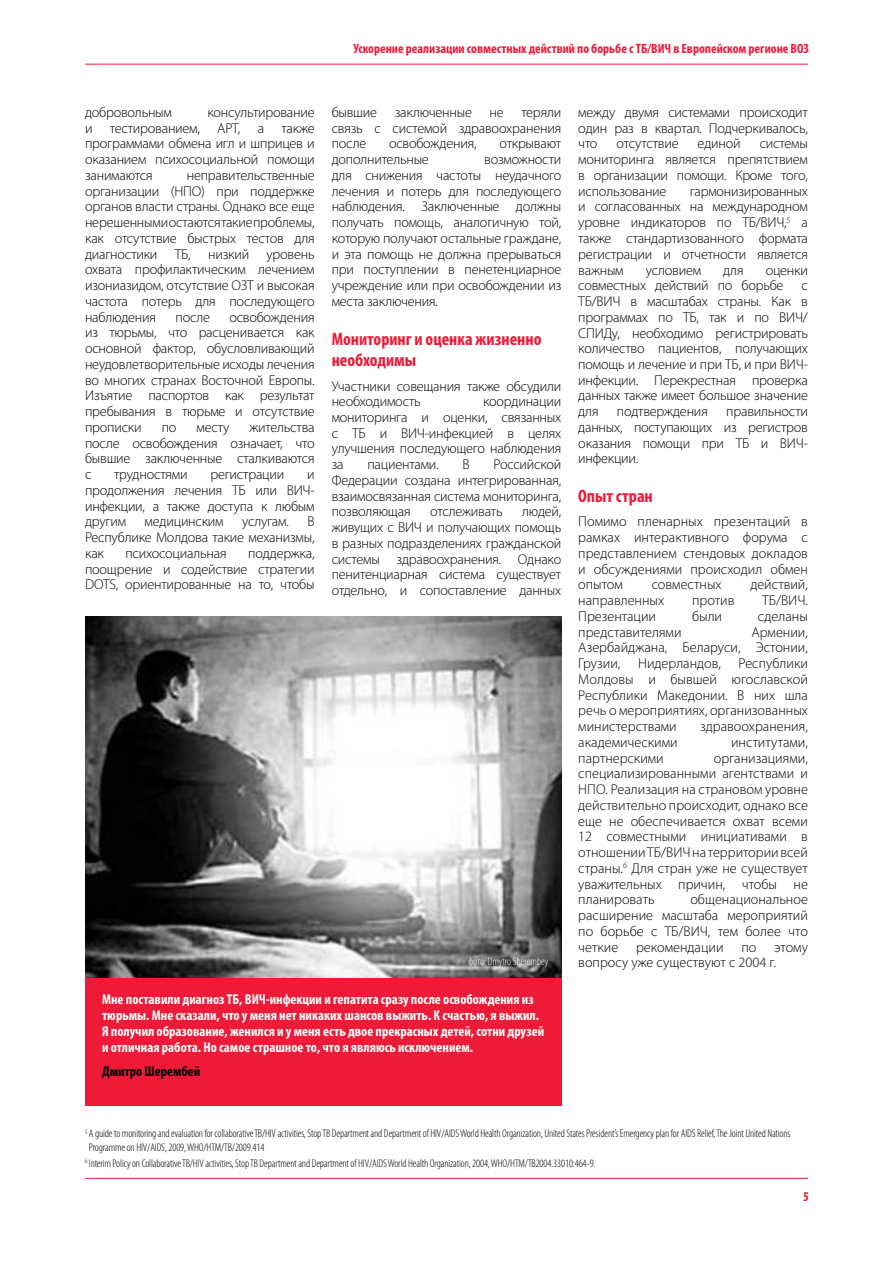
<style>
.page{position:relative;width:893px;height:1263px;background:#fff}
.page>*{position:absolute;margin:0;border:0;box-sizing:border-box;transform-origin:0 0}
.t1{font:700 condensed 18px/21.6px "Myriad Pro";color:#ed1a38}
.t2{font:300 14.25px/15.8px "Myriad Pro";letter-spacing:-.015em;color:#000;text-align:justify}
.t3{font:700 condensed 14.25px/15.8px "Myriad Pro";color:#fff}
.t4{font:700 condensed 14.25px "Myriad Pro";color:#000}
.t5{font:700 condensed 13.5px "Myriad Pro";color:#ed1a38}
.t6{font:300 condensed 11.25px/13.5px "Myriad Pro";letter-spacing:-.01em;color:#000}
.t7{font:300 condensed 11.25px "Myriad Pro";color:#fff}
</style>
<div class="page">
<hr style="left:85px;top:64px;width:723px;height:1px;background:#ed1a38">
<hr style="left:85px;top:1178px;width:723px;height:1px;background:#ed1a38">
<img style="left:85px;top:617px;width:476px;height:361px">
<div style="left:85px;top:978px;width:476px;height:128px;background:#ed1a38"></div>
<p class="t5" style="left:353px;top:40px;width:457px">Ускорение реализации совместных действий по борьбе с ТБ/ВИЧ в Европейском регионе ВОЗ</p>
<p class="t2" style="left:85px;top:104px;width:88px">добровольным</p>
<p class="t2" style="left:85px;top:104px;width:231px;text-indent:122px">консультирование и тестированием, АРТ, а также программами обмена игл и шприцев и оказанием психосоциальной помощи занимаются</p>
<p class="t2" style="left:85px;top:167px;width:231px;text-indent:102px">неправительственные организации (НПО) при поддержке органов власти страны. Однако все еще нерешенными остаются такие проблемы, как отсутствие быстрых тестов для диагностики ТБ, низкий уровень охвата профилактическим лечением изониазидом, отсутствие ОЗТ и высокая частота потерь для последующего наблюдения</p>
<p class="t2" style="left:85px;top:309px;width:231px;text-indent:144px">освобождения из тюрьмы, что расценивается как основной фактор, обусловливающий неудовлетворительные исходы лечения во многих странах Восточной Европы.<br>Изъятие паспортов как результат пребывания в тюрьме и отсутствие прописки</p>
<p class="t2" style="left:175px;top:309px;width:36px">после</p>
<p class="t2" style="left:85px;top:419px;width:231px;text-indent:165px">жительства после освобождения означает, что бывшие заключенные сталкиваются с</p>
<p class="t2" style="left:162px;top:419px;width:16px">по</p>
<p class="t2" style="left:197px;top:419px;width:34px">месту</p>
<p class="t2" style="left:114px;top:466px;width:75px">трудностями</p>
<p class="t2" style="left:210px;top:466px;width:76px">регистрации</p>
<p class="t2" style="left:85px;top:466px;width:231px;text-indent:222px">и продолжения лечения ТБ или ВИЧ&shy;инфекции, а также доступа к любым другим</p>
<p class="t2" style="left:85px;top:514px;width:231px;text-indent:222px">В Республике Молдова такие механизмы, как</p>
<p class="t2" style="left:145px;top:514px;width:80px">медицинским</p>
<p class="t2" style="left:242px;top:514px;width:48px">услугам.</p>
<p class="t2" style="left:85px;top:545px;width:231px;text-indent:163px">поддержка, поощрение и содействие стратегии DOTS, ориентированные на то, чтобы</p>
<p class="t2" style="left:125px;top:545px;width:103px">психосоциальная</p>
<p class="t2" style="left:332px;top:104px;width:231px">бывшие заключенные не теряли связь с системой здравоохранения после</p>
<p class="t2" style="left:389px;top:136px;width:89px">освобождения,</p>
<p class="t2" style="left:499px;top:136px;width:63px">открывают</p>
<p class="t2" style="left:332px;top:151px;width:99px">дополнительные</p>
<p class="t2" style="left:332px;top:151px;width:231px;text-indent:153px">возможности для снижения частоты неудачного лечения и потерь для последующего наблюдения. Заключенные должны получать помощь, аналогичную той, которую получают остальные граждане, и эта помощь не должна прерываться при поступлении в пенетенциарное учреждение или при освобождении из места заключения.</p>
<p class="t1" style="left:332px;top:327px;width:211px">Мониторинг и оценка жизненно необходимы</p>
<p class="t2" style="left:332px;top:378px;width:231px">Участники совещания также обсудили необходимость</p>
<p class="t2" style="left:332px;top:393px;width:231px;text-indent:151px">координации мониторинга и оценки, связанных с ТБ и ВИЧ-инфекцией в целях улучшения последующего наблюдения за</p>
<p class="t2" style="left:332px;top:456px;width:231px;text-indent:162px">Российской Федерации создана интегрированная, взаимосвязанная система мониторинга, позволяющая</p>
<p class="t2" style="left:367px;top:456px;width:73px">пациентами.</p>
<p class="t2" style="left:462px;top:456px;width:9px">В</p>
<p class="t2" style="left:332px;top:504px;width:231px;text-indent:190px">людей, живущих с ВИЧ и получающих помощь в разных подразделениях гражданской системы здравоохранения. Однако пенитенциарная система существует отдельно, и сопоставление данных</p>
<p class="t2" style="left:430px;top:504px;width:74px">отслеживать</p>
<p class="t7" style="left:468px;top:955px;width:82px">фото: Dmytro Sherembey</p>
<p class="t2" style="left:578px;top:104px;width:231px">между двумя системами происходит один раз в квартал. Подчеркивалось, что</p>
<p class="t2" style="left:616px;top:136px;width:64px">отсутствие</p>
<p class="t2" style="left:698px;top:136px;width:45px">единой</p>
<p class="t2" style="left:578px;top:136px;width:231px;text-indent:181px">системы мониторинга является препятствием в организации помощи. Кроме того, использование</p>
<p class="t2" style="left:578px;top:183px;width:231px;text-indent:111px">гармонизированных и согласованных на международном уровне индикаторов по ТБ/ВИЧ,<sup>5</sup> а также стандартизованного формата регистрации и отчетности является важным</p>
<p class="t2" style="left:578px;top:262px;width:231px;text-indent:187px">оценки совместных действий по борьбе</p>
<p class="t2" style="left:646px;top:262px;width:57px">условием</p>
<p class="t2" style="left:723px;top:262px;width:22px">для</p>
<p class="t2" style="left:578px;top:277px;width:231px;text-indent:223px">с ТБ/ВИЧ в масштабах страны. Как в программах по ТБ, так и по ВИЧ/ СПИДу, необходимо регистрировать количество пациентов, получающих помощь и лечение и при ТБ, и при ВИЧ&shy;инфекции. Перекрестная проверка данных также имеет большое значение для</p>
<p class="t2" style="left:578px;top:403px;width:231px;text-indent:148px">правильности данных, поступающих из регистров оказания помощи при ТБ и ВИЧ&shy;инфекции.</p>
<p class="t1" style="left:578px;top:485px;width:76px">Опыт стран</p>
<p class="t2" style="left:578px;top:514px;width:231px">Помимо пленарных презентаций в рамках интерактивного форума с представлением стендовых докладов и обсуждениями происходил обмен опытом</p>
<p class="t2" style="left:617px;top:403px;width:92px">подтверждения</p>
<p class="t2" style="left:652px;top:577px;width:71px">совместных</p>
<p class="t2" style="left:750px;top:577px;width:59px">действий,</p>
<p class="t2" style="left:578px;top:592px;width:87px">направленных</p>
<p class="t2" style="left:692px;top:592px;width:44px">против</p>
<p class="t2" style="left:762px;top:592px;width:47px">ТБ/ВИЧ.</p>
<p class="t2" style="left:578px;top:608px;width:79px">Презентации</p>
<p class="t2" style="left:692px;top:608px;width:32px">были</p>
<p class="t2" style="left:758px;top:608px;width:51px">сделаны</p>
<p class="t2" style="left:578px;top:624px;width:105px">представителями</p>
<p class="t2" style="left:578px;top:624px;width:231px;text-indent:173px">Армении, Азербайджана, Беларуси, Эстонии, Грузии, Нидерландов, Республики Молдовы и бывшей югославской Республики Македонии. В них шла речь о мероприятиях, организованных министерствами</p>
<p class="t2" style="left:700px;top:718px;width:109px">здравоохранения,</p>
<p class="t2" style="left:578px;top:734px;width:101px">академическими</p>
<p class="t2" style="left:731px;top:734px;width:78px">институтами,</p>
<p class="t2" style="left:578px;top:750px;width:87px">партнерскими</p>
<p class="t2" style="left:578px;top:750px;width:231px;text-indent:135px">организациями, специализированными агентствами и НПО. Реализация на страновом уровне действительно происходит, однако все еще не обеспечивается охват всеми 12 совместными инициативами в отношении ТБ/ВИЧ на территории всей страны.<sup>6</sup> Для стран уже не существует уважительных причин, чтобы не планировать</p>
<p class="t2" style="left:578px;top:892px;width:231px;text-indent:112px">общенациональное расширение масштаба мероприятий по борьбе с ТБ/ВИЧ, тем более что четкие рекомендации по этому вопросу уже существуют с 2004 г.</p>
<p class="t3" style="left:102px;top:991px;width:444px">Мне поставили диагноз ТБ, ВИЧ-инфекции и гепатита сразу после освобождения из тюрьмы. Мне сказали, что у меня нет никаких шансов выжить. К счастью, я выжил.<br>Я получил образование, женился и у меня есть двое прекрасных детей, сотни друзей и отличная работа. Но самое страшное то, что я являюсь исключением.</p>
<p class="t4" style="left:102px;top:1062px;width:100px">Дмитро Шерембей</p>
<p class="t6" style="left:89px;top:1127px;width:703px;text-indent:-4px"><sup>5</sup> A guide to monitoring and evaluation for collaborative TB/HIV activities, Stop TB Department and Department of HIV/AIDS World Health Organization, United States President’s Emergency plan for AIDS Relief, The Joint United Nations<br>Programme on HIV/AIDS, 2009, WHO/HTM/TB/2009.414</p>
<p class="t6" style="left:85px;top:1156px;width:512px"><sup>6</sup> Interim Policy on Collaborative TB/HIV activities, Stop TB Department and Department of HIV/AIDS World Health Organization, 2004, WHO/HTM/TB2004.33010:464-9.</p>
<p class="t5" style="left:803px;top:1188px;width:7px">5</p>
</div>
